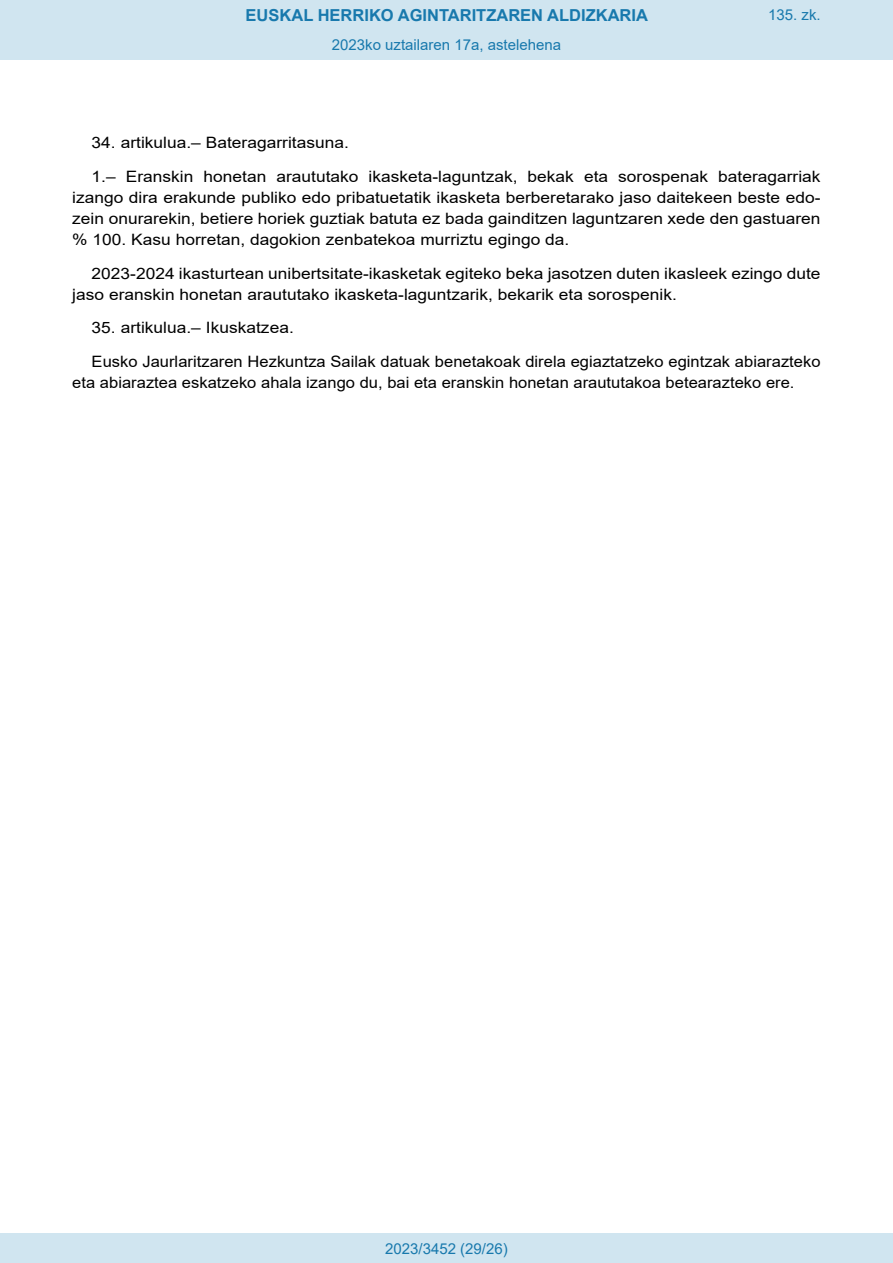
<style>
.page{position:relative;width:893px;height:1263px;background:#fff}
.page>*{position:absolute;margin:0;border:0;box-sizing:border-box;transform-origin:0 0}
.t1{font:700 16.5px "Arial";color:#1879ad}
.BOPVDetalle{font:15.6px/21px "Arial";color:#000;text-align:justify;scale:1.11 1}
.BOPVDetalle-2{font:15.6px/21px "Arial";color:#000;scale:1.05 1}
.Paginacion_Centro{font:15px "Arial";color:#1879ad}
</style>
<div class="page">
<div style="left:0;top:0;width:893px;height:60px;background:#d0e5f0"></div>
<div style="left:0;top:1233px;width:893px;height:30px;background:#d0e5f0"></div>
<p class="t1" style="left:246px;top:3px;width:404px">EUSKAL HERRIKO AGINTARITZAREN ALDIZKARIA</p>
<p class="Paginacion_Centro" style="left:332px;top:35px;width:231px">2023ko uztailaren 17a, astelehena</p>
<p class="Paginacion_Centro" style="left:768px;top:5px;width:54px">135. zk.</p>
<p class="BOPVDetalle" style="left:92px;top:132px;width:233px">34. artikulua.– Bateragarritasuna.</p>
<p class="BOPVDetalle" style="left:72px;top:166px;width:676px;text-indent:19px">1.– Eranskin honetan araututako ikasketa-laguntzak, bekak eta sorospenak bateragarriak izango dira erakunde publiko edo pribatuetatik ikasketa berberetarako jaso daitekeen beste edo&shy;zein onurarekin, betiere horiek guztiak batuta ez bada gainditzen laguntzaren xede den gastuaren % 100. Kasu horretan, dagokion zenbatekoa murriztu egingo da.</p>
<p class="BOPVDetalle" style="left:72px;top:263px;width:676px;text-indent:19px">2023-2024 ikasturtean unibertsitate-ikasketak egiteko beka jasotzen duten ikasleek ezingo dute jaso eranskin honetan araututako ikasketa-laguntzarik, bekarik eta sorospenik.</p>
<p class="BOPVDetalle" style="left:92px;top:317px;width:184px">35. artikulua.– Ikuskatzea.</p>
<p class="BOPVDetalle-2" style="left:72px;top:351px;width:714px;text-indent:19px">Eusko Jaurlaritzaren Hezkuntza Sailak datuak benetakoak direla egiaztatzeko egintzak abiarazteko eta abiaraztea eskatzeko ahala izango du, bai eta eranskin honetan araututakoa betearazteko ere.</p>
<p class="Paginacion_Centro" style="left:385px;top:1238px;width:124px">2023/3452 (29/26)</p>
</div>
